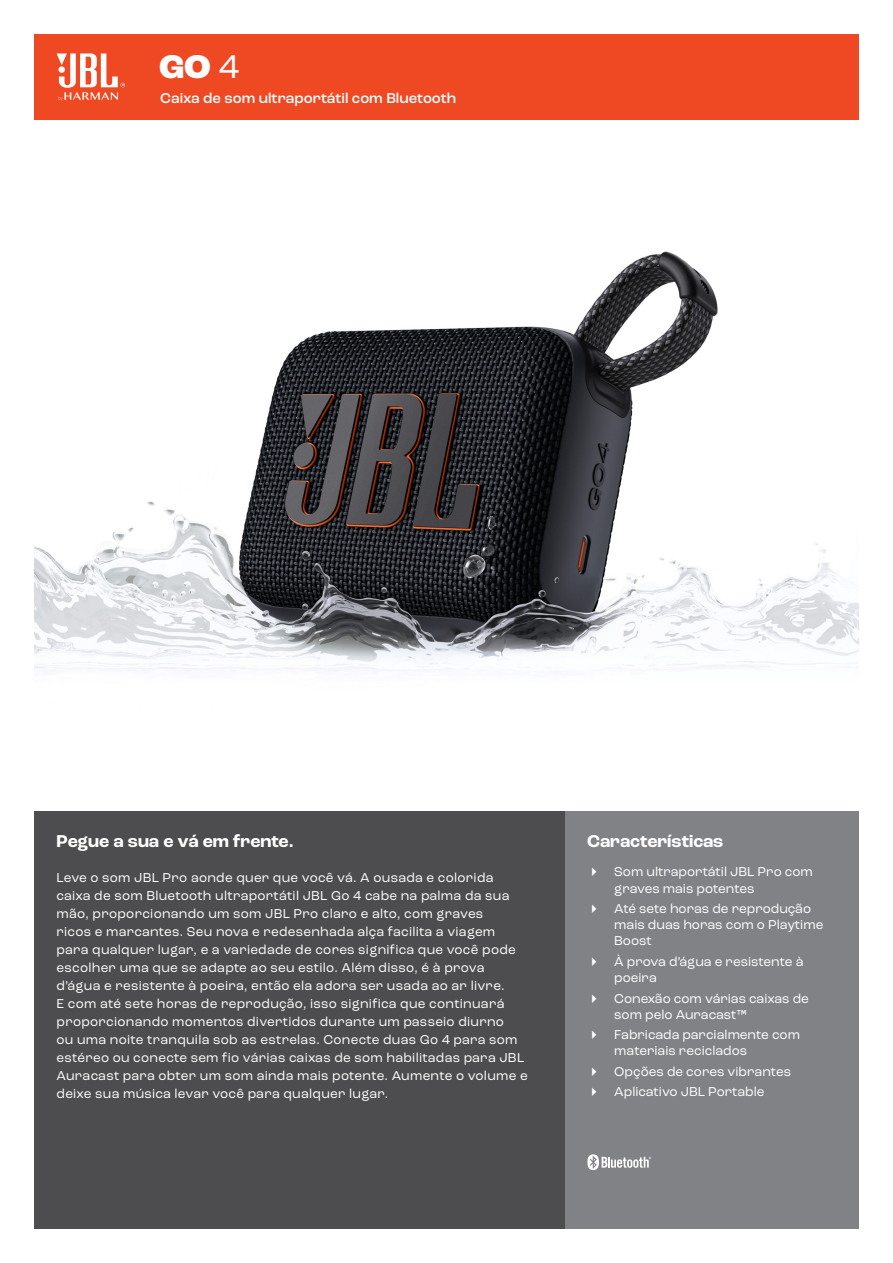
<style>
.page{position:relative;width:893px;height:1263px;background:#fff}
.page>*{position:absolute;margin:0;border:0;box-sizing:border-box;transform-origin:0 0}
.t1{font:800 34.5px "Roc Grotesk";color:#fff}
.t2{font:700 18px "Roc Grotesk";color:#fff}
.t3{font:500 15px "Roc Grotesk";color:#fff}
.t4{font:13.5px/18px "Roc Grotesk";letter-spacing:.02em;color:#fff}
.t5{font:13.5px/16.2px "Roc Grotesk";color:#fff}
.s1{font-weight:400}
</style>
<div class="page">
<img style="left:34px;top:251px;width:825px;height:421px">
<div style="left:565px;top:811px;width:294px;height:418px;background:#808285"></div>
<div style="left:34px;top:811px;width:531px;height:418px;background:#4d4d4f"></div>
<div style="left:34px;top:34px;width:825px;height:85px;background:#ef4923"></div>
<svg style="left:57px;top:53px;width:68px;height:48px"></svg>
<svg style="left:587px;top:1154px;width:64px;height:16px"></svg>
<h1 class="t1" style="left:159px;top:45px;width:82px">GO <span class="s1">4</span></h1>
<p class="t3" style="left:160px;top:89px;width:297px">Caixa de som ultraportátil com Bluetooth</p>
<h2 class="t2" style="left:57px;top:830px;width:239px">Pegue a sua e vá em frente.</h2>
<p class="t4" style="left:57px;top:869px;width:473px">Leve o som JBL Pro aonde quer que você vá. A ousada e colorida caixa de som Bluetooth ultraportátil JBL Go 4 cabe na palma da sua mão, proporcionando um som JBL Pro claro e alto, com graves<br>ricos e marcantes. Seu nova e redesenhada alça facilita a viagem para qualquer lugar, e a variedade de cores significa que você pode escolher uma que se adapte ao seu estilo. Além disso, é à prova d’água e resistente à poeira, então ela adora ser usada ao ar livre.<br>E com até sete horas de reprodução, isso significa que continuará proporcionando momentos divertidos durante um passeio diurno<br>ou uma noite tranquila sob as estrelas. Conecte duas Go 4 para som estéreo ou conecte sem fio várias caixas de som habilitadas para JBL Auracast para obter um som ainda mais potente. Aumente o volume e deixe sua música levar você para qualquer lugar.</p>
<h2 class="t2" style="left:587px;top:830px;width:138px">Características</h2>
<p class="t5" style="left:614px;top:864px;width:200px">Som ultraportátil JBL Pro com graves mais potentes</p>
<p class="t5" style="left:614px;top:900px;width:211px">Até sete horas de reprodução mais duas horas com o Playtime<br>Boost</p>
<p class="t5" style="left:614px;top:953px;width:191px">À prova d’água e resistente à poeira</p>
<p class="t5" style="left:614px;top:990px;width:196px">Conexão com várias caixas de som pelo Auracast™</p>
<p class="t5" style="left:614px;top:1027px;width:187px">Fabricada parcialmente com materiais reciclados</p>
<p class="t5" style="left:614px;top:1061px;width:178px;line-height:20.4px">Opções de cores vibrantes<br>Aplicativo JBL Portable</p>
</div>
